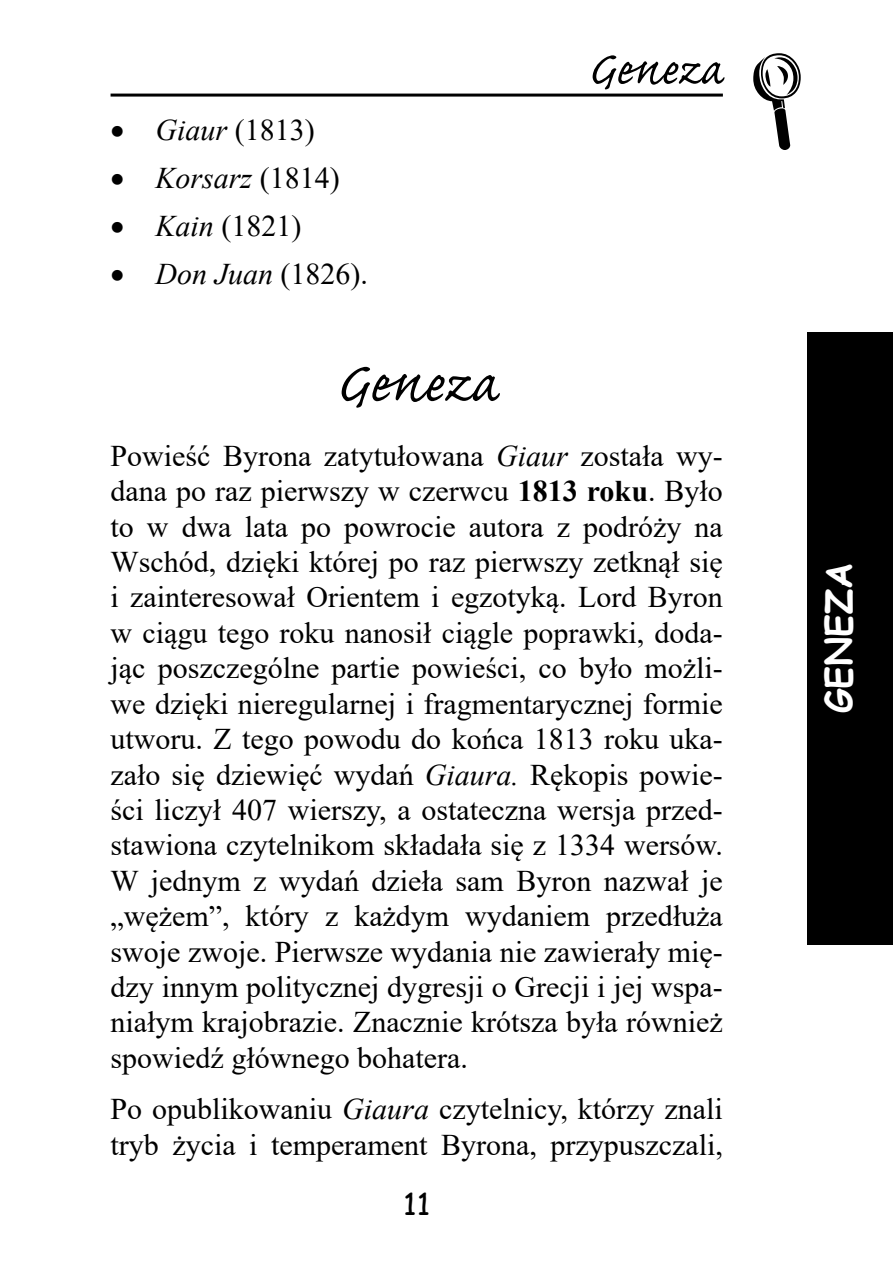
<style>
.page{position:relative;width:893px;height:1276px;background:#fff}
.page>*{position:absolute;margin:0;border:0;box-sizing:border-box;transform-origin:0 0}
.Rozdzial{font:72px "Caflisch Script Pro";color:#000}
.t1{font:60px "Caflisch Script Pro";color:#000}
.t2{font:700 36px "Comic Sans MS";color:#fff}
.Normalny{font:30px/35.4px "Times New Roman";color:#000;text-align:justify}
.t3{font:italic 30px "Times New Roman";color:#000}
.t4{font:30px "Comic Sans MS";color:#000}
.s1{font-style:italic}
.s2{font-style:normal}
.s3{font-weight:700}
</style>
<div class="page">
<div style="left:808px;top:332px;width:85px;height:612px;background:#000"></div>
<hr style="left:111px;top:94px;width:612px;height:3px;background:#000">
<svg style="left:753px;top:53px;width:48px;height:97px"></svg>
<p class="Normalny" style="left:111px;top:111px;width:206px">• <span class="s1">Giaur</span> (1813)</p>
<p class="t3" style="left:111px;top:157px;width:231px">• Korsarz <span class="s2">(1814)</span></p>
<p class="Normalny" style="left:111px;top:207px;width:192px">• <span class="s1">Kain</span> (1821)</p>
<p class="t3" style="left:111px;top:253px;width:259px">• Don Juan <span class="s2">(1826).</span></p>
<h2 class="t1" style="left:587px;top:38px;width:137px">Geneza</h2>
<p class="Rozdzial" style="left:335px;top:346px;width:164px">Geneza</p>
<p class="Normalny" style="left:111px;top:437px;width:614px">Powieść Byrona zatytułowana <span class="s1">Giaur</span> została wy&shy;dana po raz pierwszy w czerwcu <span class="s3">1813 roku</span>. Było to w dwa lata po powrocie autora z podróży na Wschód, dzięki której po raz pierwszy zetknął się i zainteresował Orientem i egzotyką. Lord Byron w ciągu tego roku nanosił ciągle poprawki, doda&shy;jąc poszczególne partie powieści, co było możli&shy;we dzięki nieregularnej i fragmentarycznej formie utworu. Z tego powodu do końca 1813 roku uka&shy;zało się dziewięć wydań <span class="s1">Giaura.</span> Rękopis powie&shy;ści liczył 407 wierszy, a ostateczna wersja przed&shy;stawiona czytelnikom składała się z 1334 wersów.<br>W jednym z wydań dzieła sam Byron nazwał je „wężem”, który z każdym wydaniem przedłuża swoje zwoje. Pierwsze wydania nie zawierały mię&shy;dzy innym politycznej dygresji o Grecji i jej wspa&shy;niałym krajobrazie. Znacznie krótsza była również spowiedź głównego bohatera.</p>
<p class="Normalny" style="left:111px;top:1089px;width:614px">Po opublikowaniu <span class="s1">Giaura</span> czytelnicy, którzy znali tryb życia i temperament Byrona, przypuszczali,</p>
<p class="t4" style="left:403px;top:1181px;width:28px">11</p>
<p class="t2" style="left:812px;top:713px;width:152px;rotate:-90deg">GENEZA</p>
</div>
